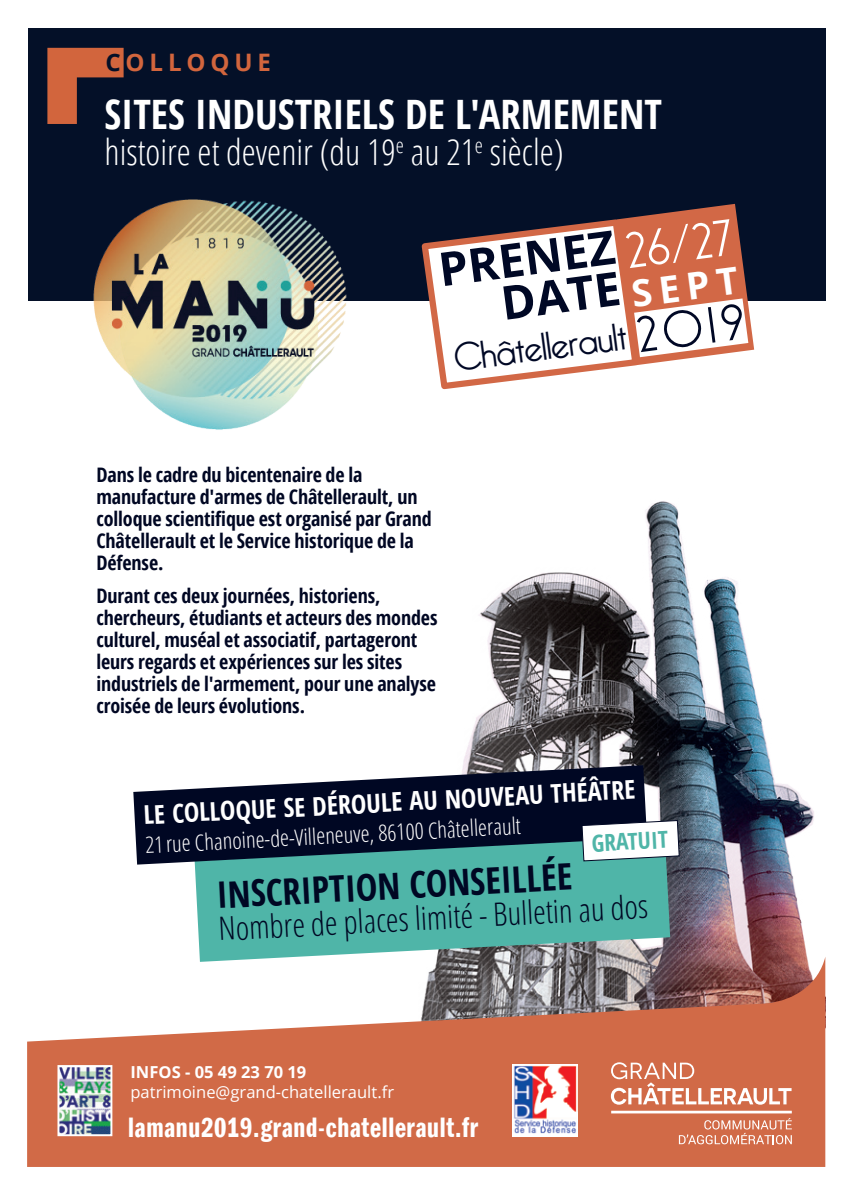
<style>
.page{position:relative;width:851px;height:1191px;background:#fff}
.page>*{position:absolute;margin:0;border:0;box-sizing:border-box;transform-origin:0 0}
.t1{font:300 49.8px "Bellerose";color:#fff}
.t2{font:300 49.8px "Bellerose";color:#000825}
.t3{font:700 46.6px/41.2px "Open Sans";color:#000825;text-align:right}
.t4{font:700 condensed 40.6px "Open Sans";color:#fff}
.t5{font:300 38px "Bellerose";color:#000825}
.t6{font:700 37.4px "Open Sans";color:#fff}
.t7{font:700 condensed 36.4px "Open Sans";color:#000723}
.t8{font:300 condensed 35.8px "Open Sans";color:#fff}
.t9{font:300 condensed 32.2px "Open Sans";color:#000723}
.t10{font:29px "Franklin Gothic LT Demi Cmpr";letter-spacing:.025em;color:#fff}
.t11{font:700 condensed 26px "Open Sans";color:#fff}
.t12{font:700 24px "Open Sans";letter-spacing:.2em;color:#d2653d}
.t13{font:700 condensed 23.4px "Open Sans";color:#4fb5a8}
.t14{font:300 condensed 22.6px "Open Sans";color:#fff}
.t15{font:700 condensed 20px/22px "Open Sans";letter-spacing:-.005em;color:#000723}
.t16{font:16.6px "Open Sans";color:#fff}
.t17{font:700 16.6px "Open Sans";color:#fff}
.s1{color:#041028}
</style>
<div class="page">
<img style="left:463px;top:501px;width:351px;height:455px">
<svg style="left:27px;top:956px;width:798px;height:211px;fill:#d16a47"></svg>
<svg style="left:610px;top:1062px;width:181px;height:42px"></svg>
<svg style="left:678px;top:1118px;width:113px;height:26px;background:#da886d"></svg>
<hr style="left:611px;top:1110px;width:180px;height:3px;background:#fff">
<img style="left:512px;top:1065px;width:65px;height:71px">
<img style="left:56px;top:1064px;width:57px;height:73px">
<div style="left:28px;top:28px;width:797px;height:273px;background:#041028"></div>
<svg style="left:421px;top:204px;width:333px;height:186px"></svg>
<svg style="left:47px;top:48px;width:77px;height:76px"></svg>
<img style="left:93px;top:199px;width:254px;height:231px">
<svg style="left:195px;top:862px;width:475px;height:100px;background:#5bb3a8"></svg>
<svg style="left:133px;top:765px;width:514px;height:99px;background:#2d3c50"></svg>
<svg style="left:581px;top:819px;width:99px;height:43px"></svg>
<p class="t12" style="left:105px;top:45px;width:167px"><span class="s1">C</span>OLLOQUE</p>
<h3 class="t4" style="left:104px;top:86px;width:559px">SITES INDUSTRIELS DE L'ARMEMENT</h3>
<h3 class="t8" style="left:104px;top:127px;width:460px">histoire et devenir (du 19<sup>e</sup> au 21<sup>e</sup> siècle)</h3>
<h1 class="t1" style="left:621px;top:223px;width:109px;rotate:-8deg">26/27</h1>
<h3 class="t6" style="left:628px;top:267px;width:109px;rotate:-7deg">SEPT</h3>
<h2 class="t3" style="left:436px;top:247px;width:179px;rotate:-7deg">PRENEZ<br>DATE</h2>
<h3 class="t5" style="left:452px;top:336px;width:175px;rotate:-7deg">Châtellerault</h3>
<h1 class="t2" style="left:633px;top:307px;width:109px;rotate:-8deg">2019</h1>
<p class="t15" style="left:96px;top:463px;width:336px">Dans le cadre du bicentenaire de la manufacture d'armes de Châtellerault, un colloque scientifique est organisé par Grand Châtellerault et le Service historique de la Défense.</p>
<p class="t15" style="left:96px;top:584px;width:342px">Durant ces deux journées, historiens, chercheurs, étudiants et acteurs des mondes culturel, muséal et associatif, partageront leurs regards et expériences sur les sites industriels de l'armement, pour une analyse croisée de leurs évolutions.</p>
<h3 class="t11" style="left:143px;top:797px;width:493px;rotate:-3deg">LE COLLOQUE SE DÉROULE AU NOUVEAU THÉÂTRE</h3>
<p class="t14" style="left:144px;top:830px;width:377px;rotate:-3deg">21rue Chanoine-de-Villeneuve, 86100 Châtellerault</p>
<p class="t13" style="left:590px;top:827px;width:78px;rotate:-3deg">GRATUIT</p>
<h3 class="t7" style="left:215px;top:869px;width:357px;rotate:-3deg">INSCRIPTION CONSEILLÉE</h3>
<h3 class="t9" style="left:217px;top:907px;width:431px;rotate:-3deg">Nombre de places limité - Bulletin au dos</h3>
<p class="t17" style="left:130px;top:1060px;width:177px">INFOS - 05 49 23 70 19</p>
<p class="t16" style="left:130px;top:1080px;width:265px">patrimoine@grand-chatellerault.fr</p>
<h3 class="t10" style="left:128px;top:1111px;width:351px">lamanu2019.grand-chatellerault.fr</h3>
</div>
